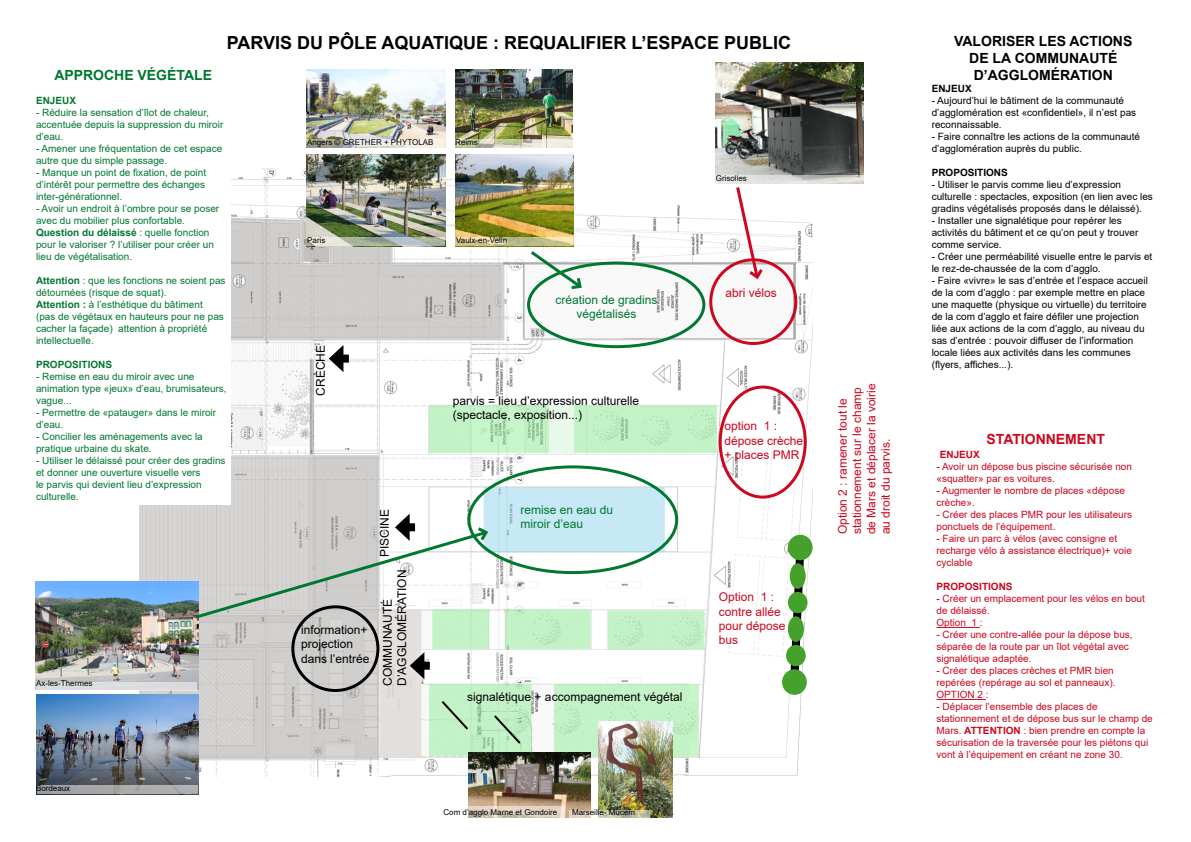
<style>
.page{position:relative;width:1191px;height:842px;background:#fff}
.page>*{position:absolute;margin:0;border:0;box-sizing:border-box;transform-origin:0 0}
.t1{font:700 18px "Arial";color:#000}
.t2{font:700 14px/16.8px "Arial";color:#000;text-align:center}
.t3{font:700 14px "Arial";color:#007831}
.t4{font:700 14px "Arial";color:#cd071e}
.t5{font:12px/14.4px "Arial";color:#000}
.t6{font:12px/14.4px "Arial";color:#cd071e}
.t7{font:12px/14.4px "Arial";color:#007831;text-align:center}
.t8{font:10px/12px "Arial";color:#007831}
.t9{font:10px/12px "Arial";color:#000}
.t10{font:10px/12px "Arial";color:#cd071e}
.t11{font:700 10px "Arial";color:#000}
.t12{font:700 10px "Arial";color:#007831}
.t13{font:700 10px "Arial";color:#cd071e}
.t14{font:8px "Arial";color:#000}
.s1{font-weight:700}
</style>
<div class="page">
<img style="left:139px;top:169px;width:673px;height:608px">
<div style="left:709px;top:258px;width:88px;height:87px;border:3px solid #cd071e;border-radius:50%"></div>
<div style="left:527px;top:261px;width:178px;height:87px;border:3px solid #007831;border-radius:50%"></div>
<div style="left:467px;top:465px;width:211px;height:109px;border:3px solid #007831;border-radius:50%"></div>
<img style="left:36px;top:581px;width:162px;height:108px">
<img style="left:36px;top:695px;width:162px;height:99px">
<img style="left:306px;top:70px;width:139px;height:69px">
<img style="left:306px;top:154px;width:139px;height:84px">
<img style="left:455px;top:70px;width:118px;height:69px">
<img style="left:455px;top:154px;width:118px;height:84px">
<svg style="left:527px;top:248px;width:57px;height:43px"></svg>
<img style="left:715px;top:63px;width:149px;height:112px">
<svg style="left:785px;top:539px;width:23px;height:162px"></svg>
<div style="left:718px;top:386px;width:88px;height:113px;border:3px solid #cd071e;border-radius:50%"></div>
<svg style="left:439px;top:699px;width:31px;height:33px"></svg>
<svg style="left:492px;top:713px;width:30px;height:33px"></svg>
<div style="left:291px;top:605px;width:88px;height:87px;border:3px solid #000;border-radius:50%"></div>
<svg style="left:734px;top:184px;width:31px;height:97px"></svg>
<div style="left:36px;top:70px;width:194px;height:435px;background:#fff"></div>
<svg style="left:193px;top:514px;width:297px;height:107px"></svg>
<div style="left:338px;top:355px;width:11px;height:8px;background:#000"></div>
<svg style="left:329px;top:345px;width:14px;height:27px"></svg>
<div style="left:418px;top:662px;width:12px;height:8px;background:#000"></div>
<svg style="left:410px;top:652px;width:14px;height:27px"></svg>
<hr style="left:936px;top:627px;width:44px;height:1px;background:#cd071e">
<hr style="left:936px;top:699px;width:50px;height:1px;background:#cd071e">
<div style="left:782px;top:669px;width:24px;height:26px;background:#44a12b;border-radius:50%"></div>
<div style="left:786px;top:645px;width:19px;height:21px;background:#44a12b;border-radius:50%"></div>
<div style="left:788px;top:616px;width:16px;height:26px;background:#44a12b;border-radius:50%"></div>
<div style="left:788px;top:592px;width:19px;height:21px;background:#44a12b;border-radius:50%"></div>
<div style="left:789px;top:563px;width:16px;height:26px;background:#44a12b;border-radius:50%"></div>
<div style="left:788px;top:535px;width:24px;height:25px;background:#44a12b;border-radius:50%"></div>
<svg style="left:37px;top:785px;width:161px;height:9px"></svg>
<div style="left:36px;top:682px;width:161px;height:9px;background:#dcdddf"></div>
<svg style="left:715px;top:175px;width:149px;height:9px"></svg>
<img style="left:468px;top:752px;width:122px;height:66px">
<img style="left:598px;top:722px;width:74px;height:96px">
<svg style="left:468px;top:806px;width:97px;height:12px"></svg>
<svg style="left:570px;top:811px;width:80px;height:7px"></svg>
<svg style="left:306px;top:139px;width:139px;height:9px"></svg>
<svg style="left:455px;top:139px;width:118px;height:9px"></svg>
<svg style="left:306px;top:238px;width:139px;height:8px"></svg>
<svg style="left:455px;top:238px;width:118px;height:8px"></svg>
<h1 class="t1" style="left:227px;top:30px;width:566px">PARVIS DU PÔLE AQUATIQUE : REQUALIFIER L’ESPACE PUBLIC</h1>
<h2 class="t2" style="left:954px;top:33px;width:180px">VALORISER LES ACTIONS<br>DE LA COMMUNAUTÉ<br>D’AGGLOMÉRATION</h2>
<p class="t11" style="left:931px;top:81px;width:42px">ENJEUX</p>
<p class="t9" style="left:931px;top:94px;width:206px">- Aujourd’hui le bâtiment de la communauté d’agglomération est «confidentiel», il n’est pas reconnaissable.</p>
<p class="t9" style="left:931px;top:130px;width:210px">- Faire connaître les actions de la communauté d’agglomération auprès du public.</p>
<p class="t11" style="left:931px;top:165px;width:78px">PROPOSITIONS</p>
<p class="t9" style="left:931px;top:178px;width:223px">- Utiliser le parvis comme lieu d’expression culturelle : spectacles, exposition (en lien avec les gradins végétalisés proposés dans le délaissé).</p>
<p class="t9" style="left:931px;top:214px;width:208px">- Installer une signalétique pour repérer les activités du bâtiment et ce qu’on peut y trouver comme service.</p>
<p class="t9" style="left:931px;top:250px;width:222px">- Créer une perméabilité visuelle entre le parvis et le rez-de-chaussée de la com d’agglo.</p>
<p class="t9" style="left:931px;top:274px;width:218px">- Faire «vivre» le sas d’entrée et l’espace accueil de la com d’agglo : par exemple mettre en place une maquette (physique ou virtuelle) du territoire de la com d’agglo et faire défiler une projection liée aux actions de la com d’agglo, au niveau du sas d’entrée : pouvoir diffuser de l’information locale liées aux activités dans les communes (flyers, affiches...).</p>
<h2 class="t3" style="left:54px;top:65px;width:159px">APPROCHE VÉGÉTALE</h2>
<p class="t12" style="left:36px;top:93px;width:42px">ENJEUX</p>
<p class="t8" style="left:36px;top:106px;width:189px">- Réduire la sensation d’îlot de chaleur, accentuée depuis la suppression du miroir d’eau.</p>
<p class="t8" style="left:36px;top:142px;width:188px">- Amener une fréquentation de cet espace autre que du simple passage.</p>
<p class="t8" style="left:36px;top:166px;width:172px;text-align:justify">- Manque un point de fixation, de point d’intérêt pour permettre des échanges inter-générationnel.</p>
<p class="t8" style="left:36px;top:202px;width:185px">- Avoir un endroit à l’ombre pour se poser avec du mobilier plus confortable.<br><span class="s1">Question du délaissé</span> : quelle fonction pour le valoriser ? l’utiliser pour créer un lieu de végétalisation.</p>
<p class="t8" style="left:36px;top:274px;width:191px"><span class="s1">Attention</span> : que les fonctions ne soient pas détournées (risque de squat).<br><span class="s1">Attention :</span> à l’esthétique du bâtiment<br>(pas de végétaux en hauteurs pour ne pas cacher la façade) attention à propriété intellectuelle.</p>
<p class="t12" style="left:36px;top:357px;width:78px">PROPOSITIONS</p>
<p class="t8" style="left:36px;top:370px;width:192px">- Remise en eau du miroir avec une animation type «jeux» d’eau, brumisateurs, vague...</p>
<p class="t8" style="left:36px;top:406px;width:182px">- Permettre de «patauger» dans le miroir d’eau.</p>
<p class="t8" style="left:36px;top:430px;width:168px">- Concilier les aménagements avec la pratique urbaine du skate.</p>
<p class="t8" style="left:36px;top:454px;width:191px">- Utiliser le délaissé pour créer des gradins et donner une ouverture visuelle vers<br>le parvis qui devient lieu d’expression culturelle.</p>
<p class="t14" style="left:307px;top:136px;width:128px">Angers © GRETHER + PHYTOLAB</p>
<p class="t14" style="left:455px;top:136px;width:24px">Reims</p>
<p class="t14" style="left:716px;top:172px;width:33px">Grisolles</p>
<p class="t14" style="left:307px;top:235px;width:20px">Paris</p>
<p class="t14" style="left:456px;top:235px;width:52px">Vaulx-en-Velin</p>
<p class="t6" style="left:725px;top:285px;width:53px">abri vélos</p>
<p class="t7" style="left:555px;top:292px;width:104px">création de gradins végétalisés</p>
<p class="t5" style="left:313px;top:396px;width:52px;rotate:-90deg">CRÈCHE</p>
<p class="t6" style="left:835px;top:534px;width:152px;rotate:-90deg">Option 2 : ramener tout le stationnement sur le champ de Mars et déplacer la voirie au droit du parvis.</p>
<p class="t5" style="left:453px;top:393px;width:188px">parvis = lieu d’expression culturelle (spectacle, exposition...)</p>
<p class="t6" style="left:724px;top:419px;width:80px">option 1 : dépose crèche + places PMR</p>
<h2 class="t4" style="left:986px;top:429px;width:120px">STATIONNEMENT</h2>
<p class="t13" style="left:939px;top:448px;width:42px">ENJEUX</p>
<p class="t10" style="left:936px;top:461px;width:197px">- Avoir un dépose bus piscine sécurisée non «squatter» par es voitures.</p>
<p class="t10" style="left:936px;top:485px;width:190px">- Augmenter le nombre de places «dépose crèche».</p>
<p class="t10" style="left:936px;top:509px;width:197px">- Créer des places PMR pour les utilisateurs ponctuels de l’équipement.</p>
<p class="t10" style="left:936px;top:533px;width:197px">- Faire un parc à vélos (avec consigne et recharge vélo à assistance électrique)+ voie cyclable</p>
<p class="t13" style="left:936px;top:580px;width:78px">PROPOSITIONS</p>
<p class="t10" style="left:936px;top:593px;width:210px">- Créer un emplacement pour les vélos en bout de délaissé.<br>Option 1 :</p>
<p class="t10" style="left:936px;top:629px;width:198px">- Créer une contre-allée pour la dépose bus, séparée de la route par un îlot végétal avec signalétique adaptée.</p>
<p class="t10" style="left:936px;top:665px;width:180px">- Créer des places crèches et PMR bien repérées (repérage au sol et panneaux).<br>OPTION 2 :</p>
<p class="t10" style="left:936px;top:701px;width:218px">- Déplacer l’ensemble des places de stationnement et de dépose bus sur le champ de Mars. <span class="s1">ATTENTION</span> : bien prendre en compte la sécurisation de la traversée pour les piétons qui vont à l’équipement en créant ne zone 30.</p>
<p class="t7" style="left:520px;top:502px;width:94px;text-align:left">remise en eau du miroir d’eau</p>
<p class="t5" style="left:377px;top:557px;width:50px;rotate:-90deg">PISCINE</p>
<p class="t5" style="left:380px;top:686px;width:118px;rotate:-90deg">COMMUNAUTÉ<br>D’AGGLOMÉRATION</p>
<p class="t6" style="left:718px;top:590px;width:68px">Option 1 : contre allée pour dépose bus</p>
<p class="t5" style="left:301px;top:622px;width:70px">information+ projection dans l’entrée</p>
<p class="t14" style="left:36px;top:678px;width:58px">Ax-les-Thermes</p>
<p class="t5" style="left:467px;top:689px;width:217px">signalétique + accompagnement végétal</p>
<p class="t14" style="left:36px;top:783px;width:36px">Bordeaux</p>
<p class="t14" style="left:443px;top:807px;width:115px">Com d’agglo Marne et Gondoire</p>
<p class="t14" style="left:572px;top:807px;width:65px">Marseille- Mucem</p>
</div>
